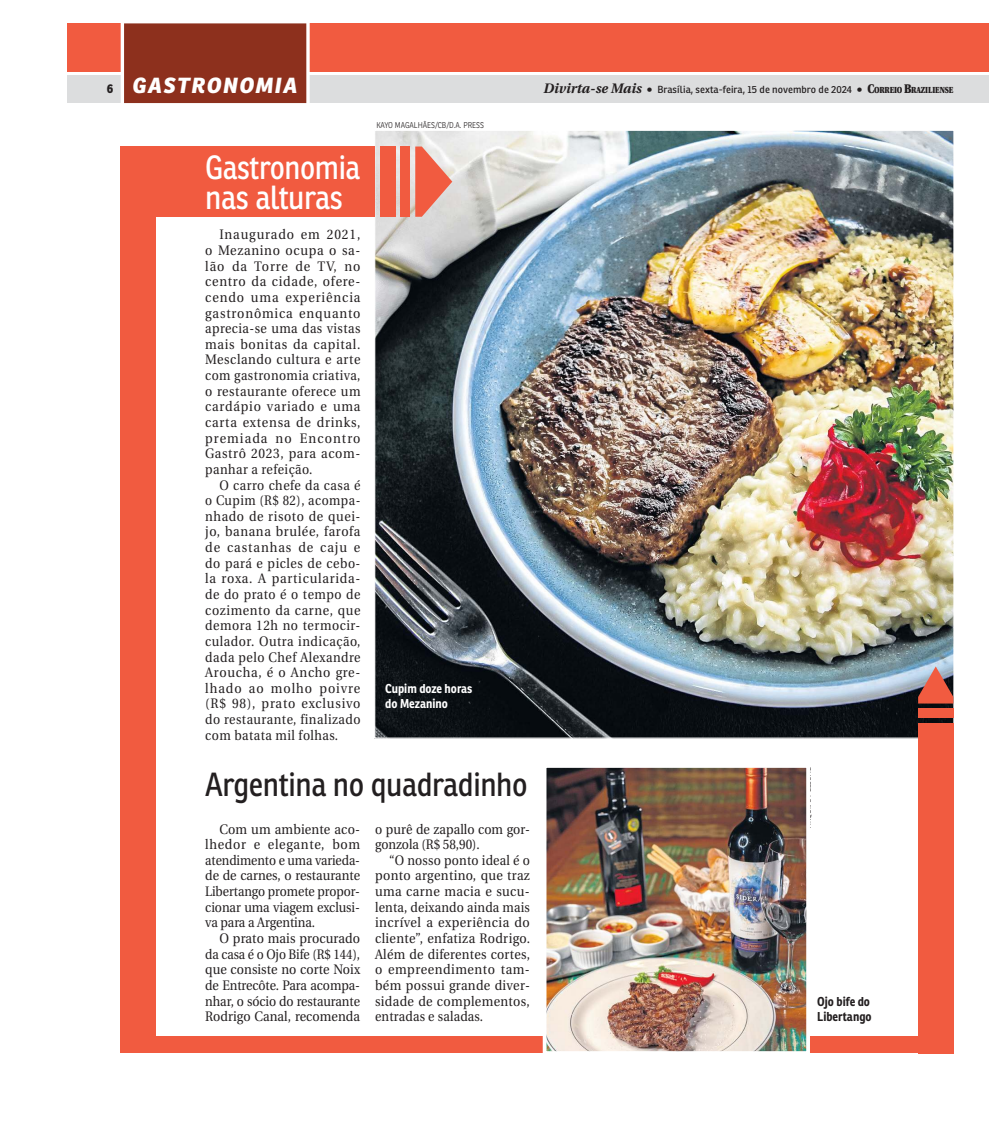
<style>
.page{position:relative;width:989px;height:1124px;background:#fff}
.page>*{position:absolute;margin:0;border:0;box-sizing:border-box;transform-origin:0 0}
.t1{font:32.5px "Ronnia";letter-spacing:-.015em;color:#231f20;scale:.9 1}
.t2{font:32.5px/30px "Ronnia";letter-spacing:-.015em;color:#fff;scale:.88 1}
.t3{font:italic 800 21.25px "Ronnia";letter-spacing:.075em;color:#fff}
.t4{font:13.75px/15.6px "Utopia";letter-spacing:.015em;color:#231f20;text-align:justify;scale:.92 1}
.t5{font:13.75px/15.6px "Utopia";letter-spacing:.015em;color:#231f20;text-align:justify;scale:.9 1}
.t6{font:13.75px/15.6px "Utopia";letter-spacing:.015em;color:#231f20;scale:.91 1}
.t7{font:700 12.5px/15.6px "Ronnia";color:#fff;scale:.9 1}
.t8{font:700 12.5px/15.6px "Ronnia";color:#231f20;scale:.9 1}
.t9{font:10px "Ronnia";letter-spacing:.005em;color:#231f20}
.t10{font:300 8.12px "Ronnia";color:#231f20;scale:.9 1}
.s1{font-style:normal;font-size:12.5px;color:#231f20}
.s2{font-family:"Utopia";font-weight:700;font-style:italic;font-size:13.75px}
.s3{font-family:"Utopia";font-weight:900;font-size:12.5px}
.s4{font-family:"Utopia";font-weight:900;font-size:8.75px}
</style>
<div class="page">
<div style="left:68px;top:75px;width:920px;height:28px;background:#dcddde"></div>
<div style="left:68px;top:23px;width:920px;height:49px;background:#f15b40"></div>
<div style="left:121px;top:23px;width:189px;height:81px;background:linear-gradient(to bottom,#fff,#fff)"></div>
<div style="left:124px;top:23px;width:182px;height:80px;background:#8d301d"></div>
<img style="left:376px;top:132px;width:576px;height:604px">
<div style="left:120px;top:213px;width:36px;height:839px;background:#f15b40"></div>
<div style="left:918px;top:738px;width:35px;height:315px;background:#f15b40"></div>
<div style="left:129px;top:1035px;width:825px;height:17px;background:#f15b40"></div>
<div style="left:380px;top:146px;width:15px;height:71px;background:#f15b40"></div>
<div style="left:401px;top:146px;width:9px;height:71px;background:#f15b40"></div>
<svg style="left:415px;top:146px;width:37px;height:71px;background:#eb9382"></svg>
<div style="left:120px;top:146px;width:255px;height:71px;background:#f15b40"></div>
<div style="left:918px;top:723px;width:35px;height:15px;background:#f15b40"></div>
<div style="left:918px;top:708px;width:35px;height:9px;background:#f15b40"></div>
<svg style="left:918px;top:666px;width:35px;height:37px"></svg>
<img style="left:548px;top:769px;width:257px;height:280px">
<div style="left:543px;top:764px;width:267px;height:290px;border:4px solid #fff"></div>
<h2 class="t3" style="left:107px;top:77px;width:192px"><span class="s1">6</span> GASTRONOMIA</h2>
<p class="t9" style="left:543px;top:85px;width:411px"><span class="s2">Divirta-se Mais</span> <span class="s3">•</span> Brasília, sexta-feira, 15 de novembro de 2024 <span class="s3">• C</span><span class="s4">ORREIO</span> <span class="s3">B</span><span class="s4">RAZILIENSE</span></p>
<p class="t10" style="left:376px;top:121px;width:121px">KAYO MAGALHÃES/CB/D.A. PRESS</p>
<h1 class="t2" style="left:205px;top:155px;width:178px">Gastronomia nas alturas</h1>
<p class="t4" style="left:205px;top:228px;width:170px;text-indent:14px">Inaugurado em 2021, o Mezanino ocupa o sa&shy;lão da Torre de TV, no centro da cidade, ofere&shy;cendo uma experiência gastronômica enquanto aprecia-se uma das vistas mais bonitas da capital.<br>Mesclando cultura e arte com gastronomia criativa, o restaurante oferece um cardápio variado e uma carta extensa de drinks, premiada no Encontro Gastrô 2023, para acom&shy;panhar a refeição.</p>
<p class="t5" style="left:205px;top:478px;width:174px;text-indent:14px">O carro chefe da casa é o Cupim (R$ 82), acompa&shy;nhado de risoto de quei&shy;jo, banana brulée, farofa de castanhas de caju e do pará e picles de cebo&shy;la roxa. A particularida&shy;de do prato é o tempo de cozimento da carne, que demora 12h no termocir&shy;culador. Outra indicação, dada pelo Chef Alexandre Aroucha, é o Ancho gre&shy;lhado ao molho poivre (R$ 98), prato exclusivo do restaurante, finalizado com batata mil folhas.</p>
<h1 class="t1" style="left:205px;top:770px;width:360px">Argentina no quadradinho</h1>
<p class="t7" style="left:385px;top:681px;width:98px">Cupim doze horas do Mezanino</p>
<p class="t4" style="left:205px;top:822px;width:170px;text-indent:14px">Com um ambiente aco&shy;lhedor e elegante, bom atendimento e uma varieda&shy;de de carnes, o restaurante Libertango promete propor&shy;cionar uma viagem exclusi&shy;va para a Argentina.</p>
<p class="t4" style="left:205px;top:931px;width:170px;text-indent:14px">O prato mais procurado da casa é o Ojo Bife (R$ 144), que consiste no corte Noix de Entrecôte. Para acompa&shy;nhar, o sócio do restaurante Rodrigo Canal, recomenda</p>
<p class="t6" style="left:375px;top:822px;width:172px">o purê de zapallo com gor&shy;gonzola (R$ 58,90).</p>
<p class="t5" style="left:375px;top:853px;width:174px;text-indent:14px">“O nosso ponto ideal é o ponto argentino, que traz uma carne macia e sucu&shy;lenta, deixando ainda mais incrível a experiência do cliente”, enfatiza Rodrigo.<br>Além de diferentes cortes, o empreendimento tam&shy;bém possui grande diver&shy;sidade de complementos, entradas e saladas.</p>
<p class="t10" style="left:803px;top:827px;width:68px;rotate:-90deg">ARQUIVO PESSOAL</p>
<p class="t8" style="left:817px;top:994px;width:62px">Ojo bife do<br>Libertango</p>
</div>
